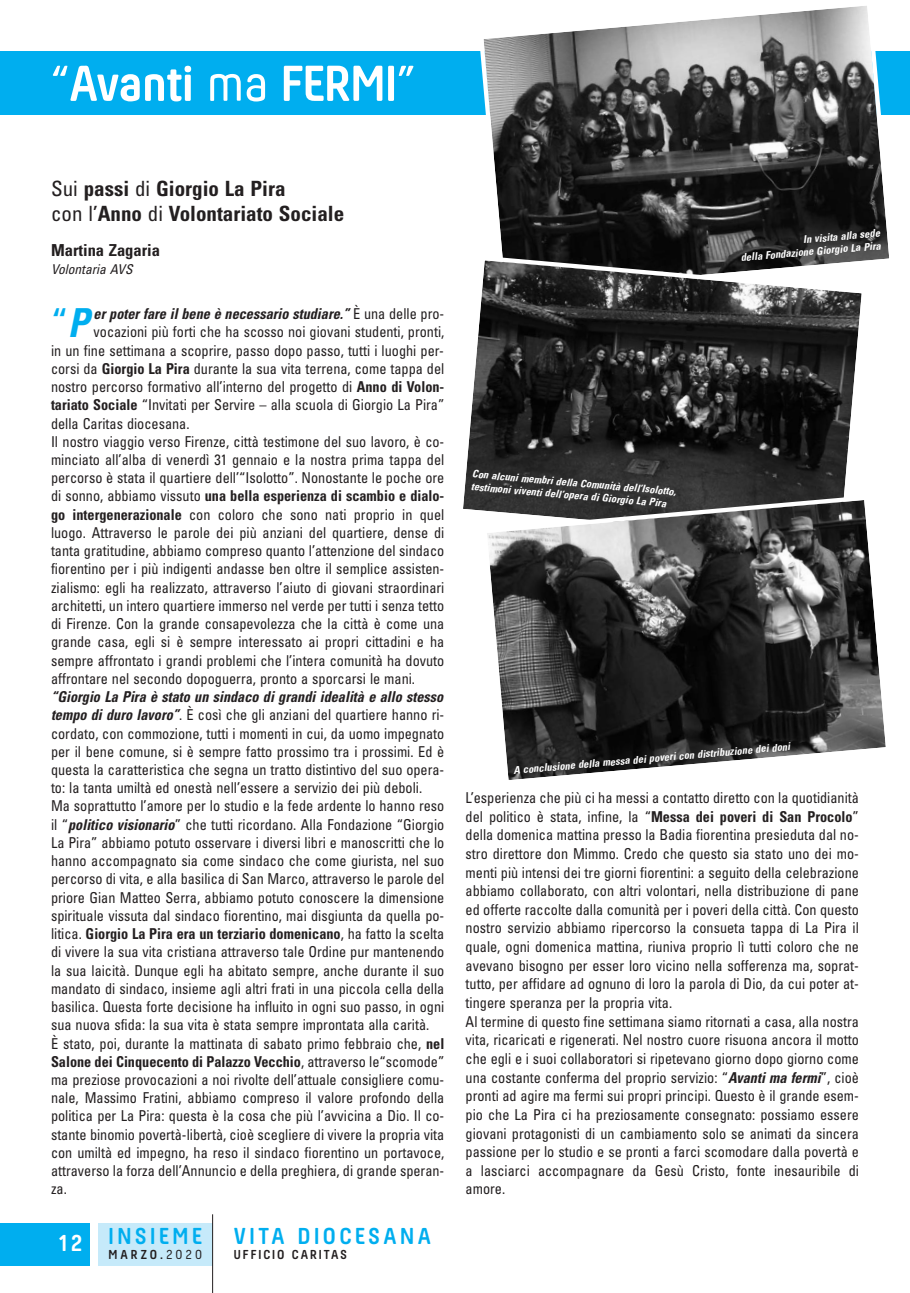
<style>
.page{position:relative;width:910px;height:1293px;background:#fff}
.page>*{position:absolute;margin:0;border:0;box-sizing:border-box;transform-origin:0 0}
.t1{font:700 52.5px "Hansom FY";color:#fff}
.t2{font:condensed 39.9px "Univers";color:#00aeef;scale:.95 1}
.t3{font:700 24px "Hansom FY";letter-spacing:.15em;color:#00aeef}
.t4{font:700 24px "Hansom FY";color:#fff}
.t5{font:700 condensed 21px/25.2px "Univers";color:#231f20}
.t6{font:700 condensed 16.5px "Univers";color:#231f20}
.t7{font:condensed 15px/18.3px "Univers";color:#231f20;scale:.95 1}
.t8{font:700 condensed 15px "Univers";color:#231f20;scale:.95 1}
.t9{font:italic 700 condensed 15px "Univers";color:#231f20;scale:.95 1}
.t10{font:700 13.5px "Hansom FY";letter-spacing:.15em;color:#231f20}
.t11{font:italic condensed 13.5px "Univers";color:#231f20}
.t12{font:italic 700 condensed 10.5px/12.6px "Univers";color:#fff;text-align:right}
.s1{font-weight:400}
.s2{font-weight:700;font-style:italic}
.s3{font-weight:400;font-style:normal}
.s4{font-weight:700}
</style>
<div class="page">
<div style="left:0;top:51px;width:910px;height:64px;background:#00aeef"></div>
<div style="left:0;top:1222px;width:89px;height:43px;background:#00aeef"></div>
<div style="left:98px;top:1222px;width:115px;height:43px;background:#c6eafa"></div>
<hr style="left:212px;top:1214px;width:1px;height:79px;background:#231f20">
<svg style="left:480px;top:6px;width:409px;height:254px;background:#5f6161"></svg>
<svg style="left:463px;top:253px;width:406px;height:258px;background:#3f3f3f"></svg>
<svg style="left:480px;top:493px;width:406px;height:287px;background:#585858"></svg>
<h1 class="t1" style="left:51px;top:66px;width:366px"><span class="s1">“</span>Avanti <span class="s1">ma</span> FERMI<span class="s1">”</span></h1>
<h3 class="t5" style="left:51px;top:178px;width:295px"><span class="s1">Sui</span> passi <span class="s1">di</span> Giorgio La Pira<br><span class="s1">con l’</span>Anno <span class="s1">di</span> Volontariato Sociale</h3>
<p class="t6" style="left:51px;top:244px;width:111px">Martina Zagaria</p>
<p class="t11" style="left:51px;top:264px;width:86px">Volontaria AVS</p>
<h2 class="t2" style="left:51px;top:308px;width:49px">“<span class="s2">P</span></h2>
<p class="t9" style="left:94px;top:308px;width:371px">er poter fare il bene è necessario studiare.” <span class="s3">È u n a d e l l e p r o -</span></p>
<p class="t7" style="left:94px;top:324px;width:371px">vocazioni più forti che ha scosso noi giovani studenti, pronti,</p>
<p class="t7" style="left:51px;top:342px;width:415px">in un fine settimana a scoprire, passo dopo passo, tutti i luoghi per-</p>
<p class="t7" style="left:51px;top:361px;width:416px">corsi da <span class="s4">Giorgio La Pira</span> durante la sua vita terrena, come tappa del</p>
<p class="t7" style="left:51px;top:379px;width:416px">nostro percorso formativo all’interno del progetto di <span class="s4">Anno di Volon-</span></p>
<p class="t7" style="left:51px;top:397px;width:416px"><span class="s4">tariato Sociale</span> “Invitati per Servire – alla scuola di Giorgio La Pira”</p>
<p class="t7" style="left:51px;top:415px;width:147px">della Caritas diocesana.</p>
<p class="t7" style="left:51px;top:434px;width:416px">Il nostro viaggio verso Firenze, città testimone del suo lavoro, è co-</p>
<p class="t7" style="left:51px;top:452px;width:416px">minciato all’alba di venerdì 31 gennaio e la nostra prima tappa del</p>
<p class="t7" style="left:51px;top:470px;width:416px">percorso è stata il quartiere dell’“Isolotto”. Nonostante le poche ore</p>
<p class="t8" style="left:51px;top:491px;width:416px"><span class="s1">di sonno, abbiamo vissuto</span> una bella esperienza di scambio e dialo-</p>
<p class="t7" style="left:51px;top:506px;width:416px"><span class="s4">go intergenerazionale</span> con coloro che sono nati proprio in quel</p>
<p class="t7" style="left:51px;top:525px;width:416px">luogo. Attraverso le parole dei più anziani del quartiere, dense di</p>
<p class="t7" style="left:51px;top:543px;width:416px">tanta gratitudine, abbiamo compreso quanto l’attenzione del sindaco</p>
<p class="t7" style="left:51px;top:561px;width:416px">fiorentino per i più indigenti andasse ben oltre il semplice assisten-</p>
<p class="t7" style="left:51px;top:579px;width:416px">zialismo: egli ha realizzato, attraverso l’aiuto di giovani straordinari</p>
<p class="t7" style="left:51px;top:598px;width:416px">architetti, un intero quartiere immerso nel verde per tutti i senza tetto</p>
<p class="t7" style="left:51px;top:616px;width:416px">di Firenze. Con la grande consapevolezza che la città è come una</p>
<p class="t7" style="left:51px;top:634px;width:416px">grande casa, egli si è sempre interessato ai propri cittadini e ha</p>
<p class="t7" style="left:51px;top:652px;width:416px">sempre affrontato i grandi problemi che l’intera comunità ha dovuto</p>
<p class="t7" style="left:51px;top:670px;width:385px">affrontare nel secondo dopoguerra, pronto a sporcarsi le mani.</p>
<p class="t7" style="left:51px;top:689px;width:417px"><span class="s2">“Giorgio La Pira è stato un sindaco di grandi idealità e allo stesso tempo di duro lavoro”</span>. È così che gli anziani del quartiere hanno ri&shy;cordato, con commozione, tutti i momenti in cui, da uomo impegnato per il bene comune, si è sempre fatto prossimo tra i prossimi. Ed è questa la caratteristica che segna un tratto distintivo del suo opera&shy;to: la tanta umiltà ed onestà nell’essere a servizio dei più deboli.<br>Ma soprattutto l’amore per lo studio e la fede ardente lo hanno reso il “<span class="s2">politico visionario</span>” che tutti ricordano. Alla Fondazione “Giorgio La Pira” abbiamo potuto osservare i diversi libri e manoscritti che lo hanno accompagnato sia come sindaco che come giurista, nel suo percorso di vita, e alla basilica di San Marco, attraverso le parole del priore Gian Matteo Serra, abbiamo potuto conoscere la dimensione spirituale vissuta dal sindaco fiorentino, mai disgiunta da quella po&shy;litica. <span class="s4">Giorgio La Pira era un terziario domenicano</span>, ha fatto la scelta di vivere la sua vita cristiana attraverso tale Ordine pur mantenendo la sua laicità. Dunque egli ha abitato sempre, anche durante il suo mandato di sindaco, insieme agli altri frati in una piccola cella della basilica. Questa forte decisione ha influito in ogni suo passo, in ogni sua nuova sfida: la sua vita è stata sempre improntata alla carità.<br>È stato, poi, durante la mattinata di sabato primo febbraio che, <span class="s4">nel Salone dei Cinquecento di Palazzo Vecchio</span>, attraverso le“scomode” ma preziose provocazioni a noi rivolte dell’attuale consigliere comu&shy;nale, Massimo Fratini, abbiamo compreso il valore profondo della politica per La Pira: questa è la cosa che più l’avvicina a Dio. Il co&shy;stante binomio povertà-libertà, cioè scegliere di vivere la propria vita con umiltà ed impegno, ha reso il sindaco fiorentino un portavoce, attraverso la forza dell’Annuncio e della preghiera, di grande speran&shy;za.</p>
<h3 class="t4" style="left:58px;top:1235px;width:25px">12</h3>
<h3 class="t3" style="left:108px;top:1227px;width:95px">INSIEME</h3>
<p class="t10" style="left:108px;top:1250px;width:95px">MARZO.<span class="s1">2020</span></p>
<h3 class="t3" style="left:234px;top:1227px;width:198px">VITA DIOCESANA</h3>
<p class="t10" style="left:234px;top:1250px;width:115px">UFFICIO CARITAS</p>
<p class="t12" style="left:739px;top:240px;width:142px;rotate:-5deg">In visita alla sede<br>della Fondazione Giorgio La Pira</p>
<p class="t12" style="left:473px;top:468px;width:206px;text-align:left;rotate:5deg">Con alcuni membri della Comunità dell’Isolotto, testimoni viventi dell’opera di Giorgio La Pira</p>
<p class="t12" style="left:513px;top:765px;width:279px;rotate:-5deg">A conclusione della messa dei poveri con distribuzione dei doni</p>
<p class="t7" style="left:466px;top:789px;width:416px">L’esperienza che più ci ha messi a contatto diretto con la quotidianità del politico è stata, infine, la “<span class="s4">Messa dei poveri di San Procolo</span>” della domenica mattina presso la Badia fiorentina presieduta dal no&shy;stro direttore don Mimmo. Credo che questo sia stato uno dei mo&shy;menti più intensi dei tre giorni fiorentini: a seguito della celebrazione abbiamo collaborato, con altri volontari, nella distribuzione di pane ed offerte raccolte dalla comunità per i poveri della città. Con questo nostro servizio abbiamo ripercorso la consueta tappa di La Pira il quale, ogni domenica mattina, riuniva proprio lì tutti coloro che ne avevano bisogno per esser loro vicino nella sofferenza ma, soprat&shy;tutto, per affidare ad ognuno di loro la parola di Dio, da cui poter at&shy;tingere speranza per la propria vita.<br>Al termine di questo fine settimana siamo ritornati a casa, alla nostra vita, ricaricati e rigenerati. Nel nostro cuore risuona ancora il motto che egli e i suoi collaboratori si ripetevano giorno dopo giorno come una costante conferma del proprio servizio: “<span class="s2">Avanti ma fermi</span>”, cioè pronti ad agire ma fermi sui propri principi. Questo è il grande esem&shy;pio che La Pira ci ha preziosamente consegnato: possiamo essere giovani protagonisti di un cambiamento solo se animati da sincera passione per lo studio e se pronti a farci scomodare dalla povertà e a lasciarci accompagnare da Gesù Cristo, fonte inesauribile di amore.</p>
</div>
